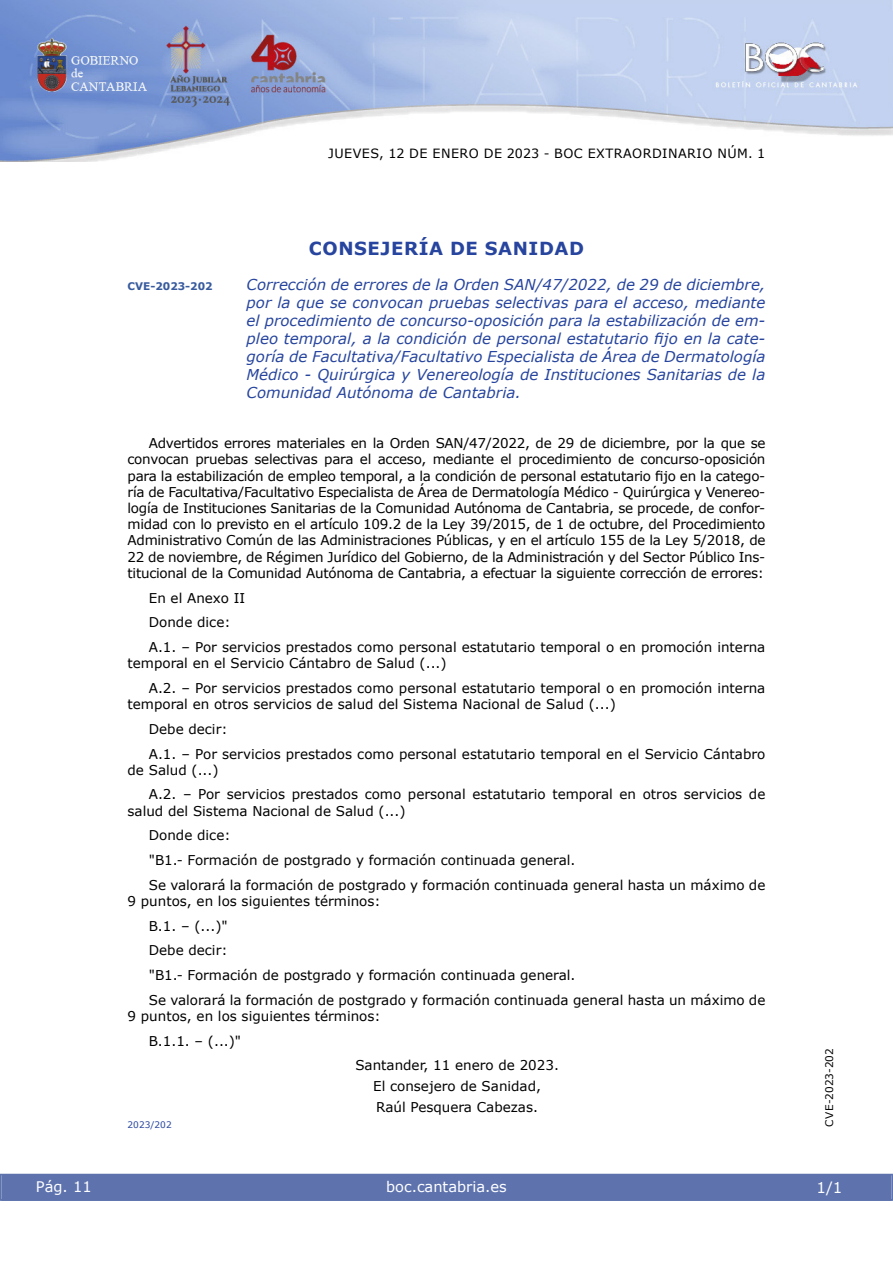
<style>
.page{position:relative;width:893px;height:1263px;background:#fff}
.page>*{position:absolute;margin:0;border:0;box-sizing:border-box;transform-origin:0 0}
.emisor_text2{font:700 18px "Verdana";letter-spacing:.035em;color:#27459e}
.Titulo_text{font:15px/18px "Verdana Italic 2";color:#27459e;text-align:justify}
.t1{font:15px "Verdana 2";color:#fff}
.t2{font:14.55px "Verdana 2";color:#fff}
.inicio_de_parrafo{font:13.5px/16.2px "Verdana 2";color:#000}
.inicio_de_parrafo-2{font:13.5px/16.2px "Verdana";color:#000}
.center{font:13.5px "Verdana 2";color:#000}
.center-2{font:13.5px "Verdana";color:#000}
.t3{font:12.75px "Verdana 2";letter-spacing:.035em;color:#000}
.t4{font:10.5px "Verdana 2";color:#000}
.Titulo_text-2{font:700 10.5px "Verdana";color:#385b9e}
.numero_exp{font:9px "Verdana 2";color:#27459e}
.s1{font-family:"Verdana";font-style:italic}
.s2{font-family:"Verdana"}
.s3{font-family:"Verdana 2"}
</style>
<div class="page">
<img style="left:0;top:0;width:893px;height:161px">
<div style="left:1px;top:1174px;width:890px;height:27px;background:#5e73ae"></div>
<p class="t3" style="left:328px;top:144px;width:439px">JUEVES, 12 DE ENERO DE 2023 - BOC EXTRAORDINARIO NÚM. 1</p>
<p class="emisor_text2" style="left:309px;top:236px;width:277px">CONSEJERÍA DE SANIDAD</p>
<p class="Titulo_text-2" style="left:128px;top:279px;width:87px">CVE-2023-202</p>
<p class="Titulo_text" style="left:247px;top:275px;width:520px">Corrección de errores de la Orden SAN/47/2022, de 29 de diciembre, por la que se convocan pruebas selectivas para el acceso, mediante el procedimiento de concurso-oposición para la estabilización de em&shy;<span class="s1">pleo temporal, a la condición de personal estatutario fijo en la cate&shy;</span>goría de Facultativa/Facultativo Especialista de Área de Dermatología Médico - Quirúrgica y Venereología de Instituciones Sanitarias de la Comunidad Autónoma de Cantabria.</p>
<p class="inicio_de_parrafo" style="left:128px;top:435px;width:639px;text-align:justify;text-indent:21px">Advertidos errores materiales en la Orden SAN/47/2022, de 29 de diciembre, por la que se convocan pruebas selectivas para el acceso, mediante el procedimiento de concurso-oposición <span class="s2">para la estabilización de empleo temporal, a la condición de personal estatutario fijo en la catego&shy;</span>ría de Facultativa/Facultativo Especialista de Área de Dermatología Médico - Quirúrgica y Venereo&shy;logía de Instituciones Sanitarias de la Comunidad Autónoma de Cantabria, se procede, de confor&shy;midad con lo previsto en el artículo 109.2 de la Ley 39/2015, de 1 de octubre, del Procedimiento Administrativo Común de las Administraciones Públicas, y en el artículo 155 de la Ley 5/2018, de 22 de noviembre, de Régimen Jurídico del Gobierno, de la Administración y del Sector Público Ins&shy;titucional de la Comunidad Autónoma de Cantabria, a efectuar la siguiente corrección de errores:</p>
<p class="inicio_de_parrafo" style="left:149px;top:589px;width:98px">En el Anexo II</p>
<p class="inicio_de_parrafo" style="left:149px;top:614px;width:83px">Donde dice:</p>
<p class="inicio_de_parrafo-2" style="left:128px;top:639px;width:639px;text-indent:21px">A.1. ‒ Por servicios prestados como personal estatutario temporal o en promoción interna <span class="s3">temporal en el Servicio Cántabro de Salud (...)</span></p>
<p class="inicio_de_parrafo-2" style="left:128px;top:680px;width:639px;text-indent:21px">A.2. ‒ Por servicios prestados como personal estatutario temporal o en promoción interna <span class="s3">temporal en otros servicios de salud del Sistema Nacional de Salud (...)</span></p>
<p class="inicio_de_parrafo" style="left:149px;top:721px;width:80px">Debe decir:</p>
<p class="inicio_de_parrafo-2" style="left:128px;top:745px;width:639px;text-indent:21px">A.1. ‒ Por servicios prestados como personal estatutario temporal en el Servicio Cántabro <span class="s3">de Salud (...)</span></p>
<p class="inicio_de_parrafo-2" style="left:128px;top:786px;width:639px;text-indent:21px">A.2. ‒ Por servicios prestados como personal estatutario temporal en otros servicios de <span class="s3">salud del Sistema Nacional de Salud (...)</span></p>
<p class="inicio_de_parrafo" style="left:149px;top:827px;width:83px">Donde dice:</p>
<p class="inicio_de_parrafo" style="left:149px;top:852px;width:428px">"B1.- Formación de postgrado y formación continuada general.</p>
<p class="inicio_de_parrafo" style="left:128px;top:876px;width:639px;text-indent:21px">Se valorará la formación de postgrado y formación continuada general hasta un máximo de<br>9 puntos, en los siguientes términos:</p>
<p class="inicio_de_parrafo-2" style="left:149px;top:917px;width:80px">B.1. ‒ (...)"</p>
<p class="inicio_de_parrafo" style="left:149px;top:942px;width:80px">Debe decir:</p>
<p class="inicio_de_parrafo" style="left:149px;top:967px;width:428px">"B1.- Formación de postgrado y formación continuada general.</p>
<p class="inicio_de_parrafo" style="left:128px;top:992px;width:639px;text-indent:21px">Se valorará la formación de postgrado y formación continuada general hasta un máximo de<br>9 puntos, en los siguientes términos:</p>
<p class="inicio_de_parrafo-2" style="left:149px;top:1032px;width:94px">B.1.1. ‒ (...)"</p>
<p class="center" style="left:355px;top:1056px;width:205px">Santander, 11 enero de 2023.</p>
<p class="center-2" style="left:373px;top:1077px;width:169px">El consejero de Sanidad,</p>
<p class="center" style="left:376px;top:1098px;width:163px">Raúl Pesquera Cabezas.</p>
<p class="numero_exp" style="left:128px;top:1118px;width:46px">2023/202</p>
<p class="t2" style="left:36px;top:1177px;width:57px">Pág. 11</p>
<p class="t2" style="left:386px;top:1177px;width:122px">boc.cantabria.es</p>
<p class="t4" style="left:822px;top:1126px;width:80px;rotate:-90deg">CVE-2023-202</p>
<p class="t1" style="left:816px;top:1177px;width:27px">1/1</p>
</div>
